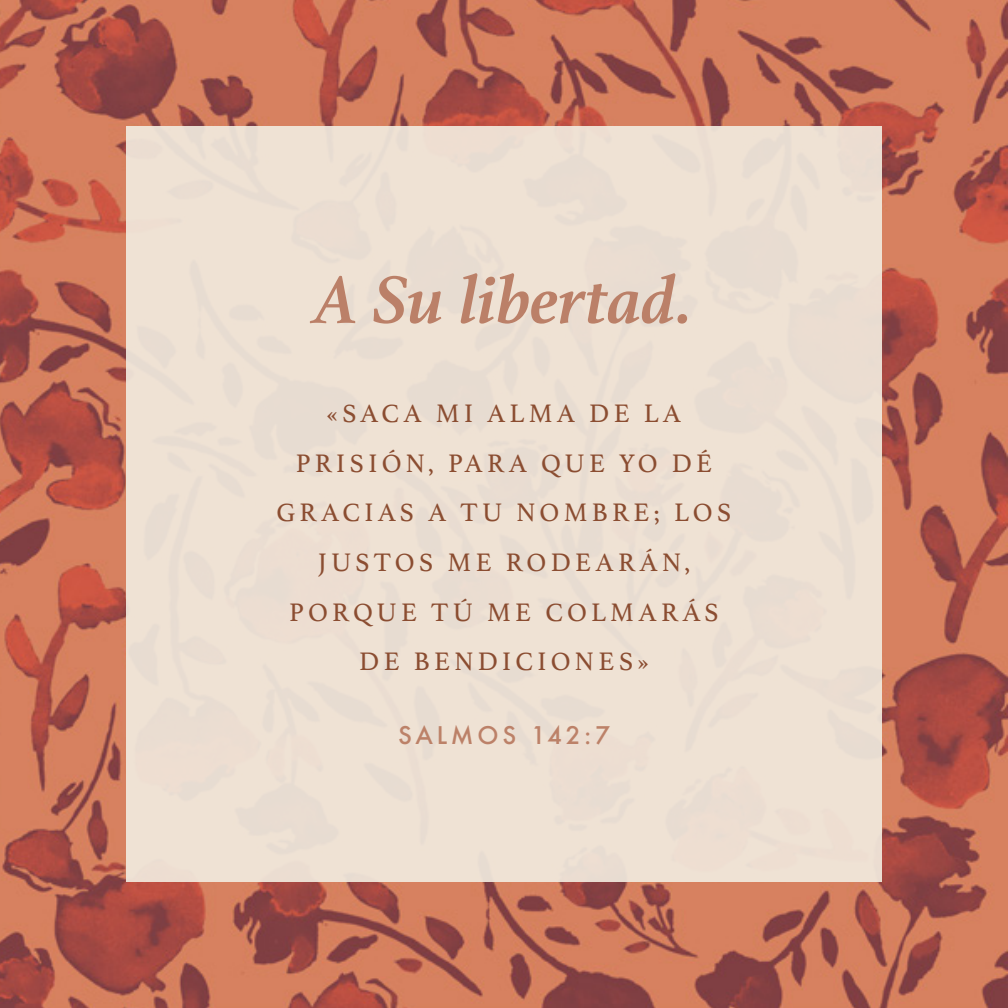
<style>
.page{position:relative;width:1008px;height:1008px;background:#fff}
.page>*{position:absolute;margin:0;border:0;box-sizing:border-box;transform-origin:0 0}
.t1{font:italic 700 71.05px "Athelas";color:#bb8068}
.t2{font:26.6px "Athelas";letter-spacing:.16em;color:#8b4d31}
.t3{font:500 23.8px "Futura";letter-spacing:.16em;color:#bc8168}
</style>
<div class="page">
<img style="left:0;top:0;width:1008px;height:1008px">
<div style="left:126px;top:126px;width:756px;height:756px;background:#efe2d4"></div>
<p class="t1" style="left:315px;top:243px;width:379px">A Su libertad.</p>
<p class="t2" style="left:327px;top:392px;width:356px">«SACA MI ALMA DE LA</p>
<p class="t2" style="left:296px;top:442px;width:418px">PRISIÓN, PARA QUE YO DÉ</p>
<p class="t2" style="left:276px;top:491px;width:457px">GRACIAS A TU NOMBRE; LOS</p>
<p class="t2" style="left:318px;top:541px;width:374px">JUSTOS ME RODEARÁN,</p>
<p class="t2" style="left:289px;top:591px;width:431px">PORQUE TÚ ME COLMARÁS</p>
<p class="t2" style="left:359px;top:640px;width:291px">DE BENDICIONES»</p>
<p class="t3" style="left:398px;top:718px;width:213px">SALMOS 142:7</p>
</div>
